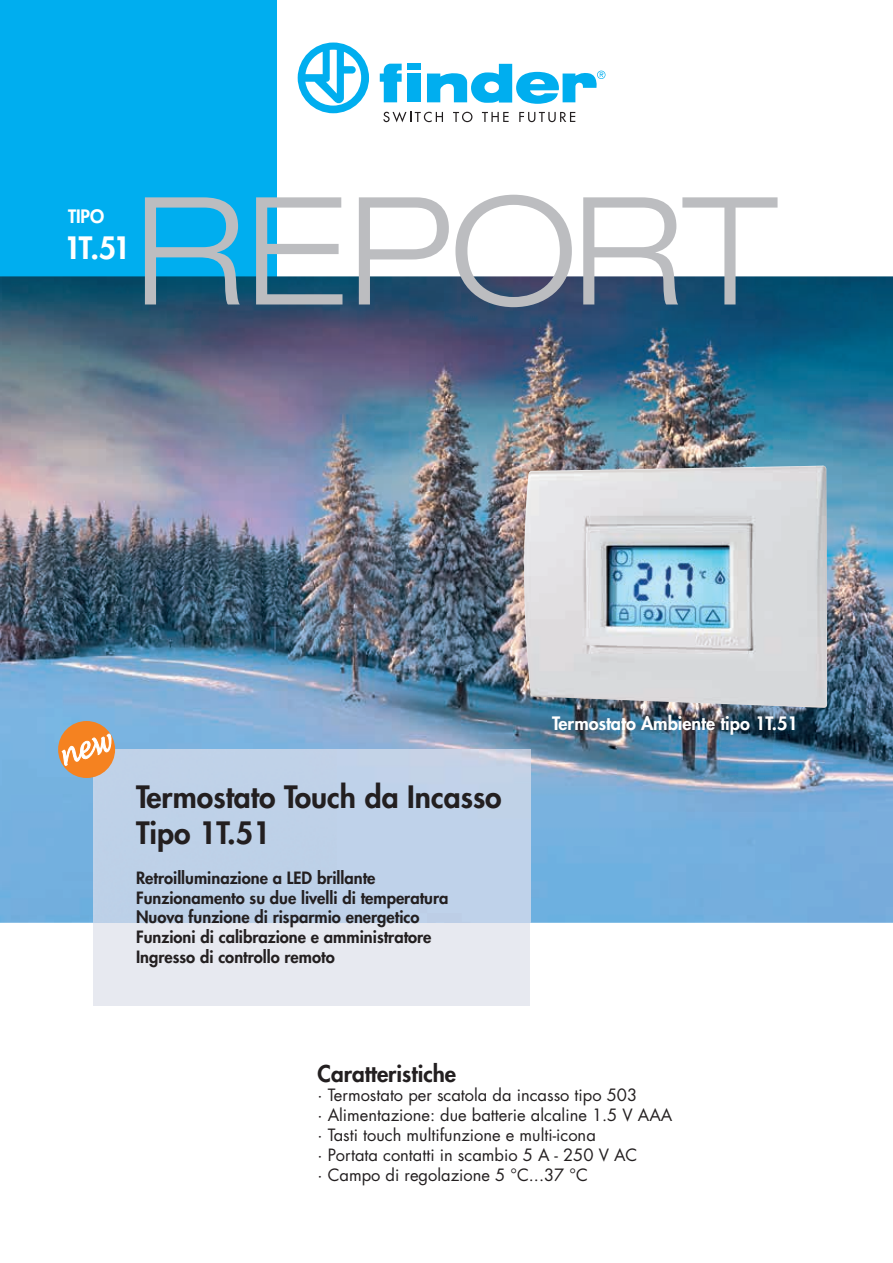
<style>
.page{position:relative;width:893px;height:1263px;background:#fff}
.page>*{position:absolute;margin:0;border:0;box-sizing:border-box;transform-origin:0 0}
.t1{font:300 expanded 150px "Helvetica Neue LT Std";color:#bcbdc0}
.t2{font:800 30px/36px "Futura Std";color:#231f20}
.t3{font:800 30px "Futura Std";color:#fff}
.t4{font:800 22.5px "Futura Std";color:#231f20}
.t5{font:800 18px "Futura Std";color:#fff}
.t6{font:16.5px/19.8px "Futura Std";color:#231f20}
.t7{font:800 16.5px/19.8px "Futura Std";color:#231f20}
</style>
<div class="page">
<div style="left:0;top:0;width:276px;height:276px;background:#00aeef"></div>
<svg style="left:298px;top:43px;width:71px;height:70px"></svg>
<svg style="left:427px;top:64px;width:178px;height:40px"></svg>
<svg style="left:380px;top:64px;width:22px;height:38px"></svg>
<div style="left:407px;top:74px;width:14px;height:28px;background:#00aeef"></div>
<div style="left:407px;top:64px;width:14px;height:6px;background:#00aeef"></div>
<svg style="left:383px;top:112px;width:60px;height:10px"></svg>
<svg style="left:453px;top:112px;width:19px;height:10px"></svg>
<svg style="left:482px;top:112px;width:27px;height:10px"></svg>
<svg style="left:519px;top:112px;width:56px;height:10px"></svg>
<img style="left:0;top:276px;width:893px;height:647px">
<div style="left:94px;top:923px;width:436px;height:82px;background:#e7e9f0"></div>
<div style="left:94px;top:749px;width:436px;height:174px;background:#bfd2e8"></div>
<img style="left:524px;top:466px;width:303px;height:242px">
<div style="left:58px;top:721px;width:57px;height:57px;background:#f58220;border-radius:50%"></div>
<svg style="left:62px;top:733px;width:50px;height:33px"></svg>
<p class="t5" style="left:68px;top:205px;width:37px">TIPO</p>
<h2 class="t3" style="left:64px;top:229px;width:68px">1T.51</h2>
<h1 class="t1" style="left:133px;top:162px;width:645px">REPORT</h1>
<h2 class="t2" style="left:136px;top:779px;width:367px">Termostato Touch da Incasso<br>Tipo 1T.51</h2>
<p class="t7" style="left:136px;top:868px;width:314px">Retroilluminazione a LED brillante Funzionamento su due livelli di temperatura Nuova funzione di risparmio energetico Funzioni di calibrazione e amministratore Ingresso di controllo remoto</p>
<p class="t5" style="left:552px;top:712px;width:247px">Termostato Ambiente tipo 1T.51</p>
<h3 class="t4" style="left:317px;top:1059px;width:140px">Caratteristiche</h3>
<p class="t6" style="left:317px;top:1086px;width:356px">· Termostato per scatola da incasso tipo 503<br>· Alimentazione: due batterie alcaline 1.5 V AAA · Tasti touch multifunzione e multi-icona<br>· Portata contatti in scambio 5 A - 250 V AC<br>· Campo di regolazione 5 °C...37 °C</p>
</div>
